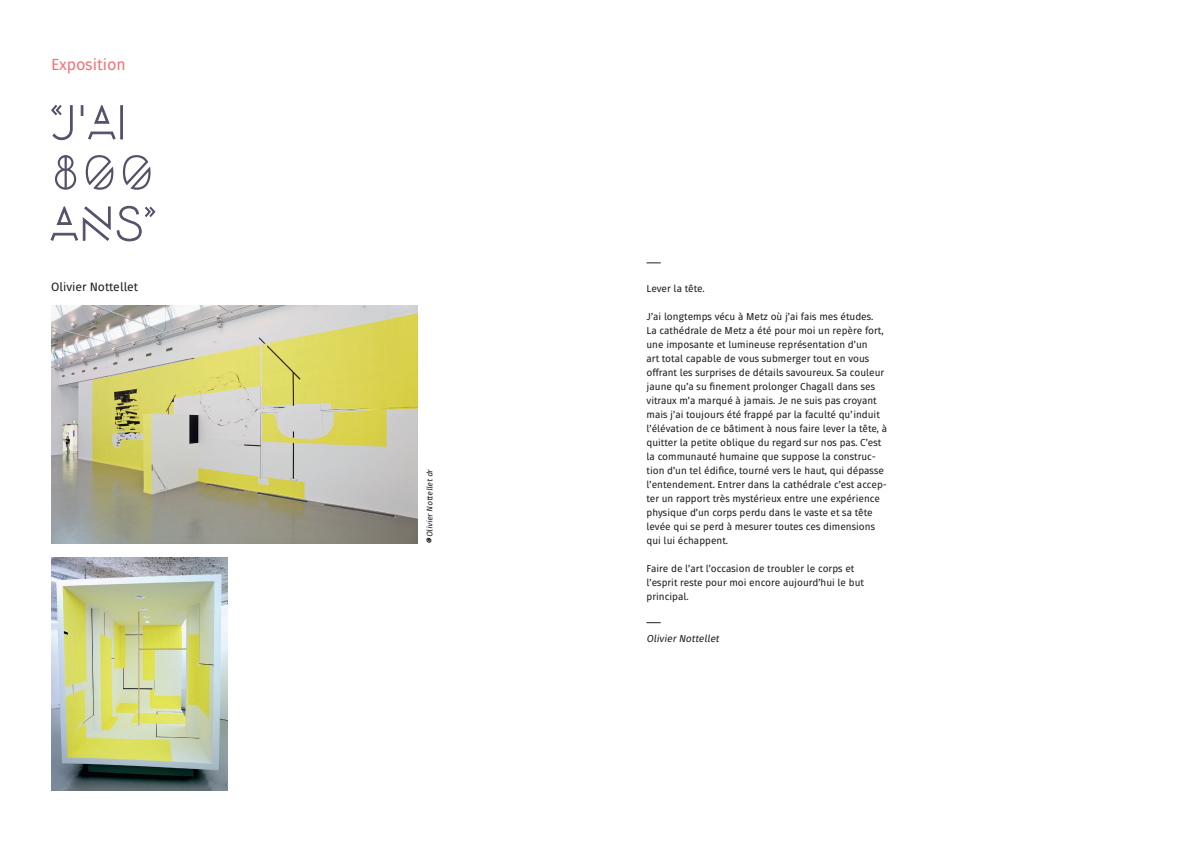
<style>
.page{position:relative;width:1191px;height:842px;background:#fff}
.page>*{position:absolute;margin:0;border:0;box-sizing:border-box;transform-origin:0 0}
.t1{font:16px "Fuse V.2 Text";color:#f27476}
.NOM_ARTITSTE-MEDIUM{font:12px "Fuse V.2 Text";color:#231f20}
.CORPS_DETEXTE{font:10px/14px "Fuse V.2 Text";color:#231f20}
.SIGNATURE{font:italic 10px "Fuse V.2 Text";color:#231f20}
.NOTE{font:italic 8px "Fuse V.2 Text";color:#231f20}
</style>
<div class="page">
<svg style="left:51px;top:206px;width:104px;height:35px"></svg>
<svg style="left:55px;top:155px;width:96px;height:35px"></svg>
<svg style="left:52px;top:105px;width:71px;height:35px"></svg>
<img style="left:51px;top:306px;width:367px;height:238px">
<img style="left:51px;top:558px;width:177px;height:233px">
<svg style="left:646px;top:262px;width:14px;height:1px"></svg>
<svg style="left:646px;top:622px;width:14px;height:1px"></svg>
<h1 class="t1" style="left:51px;top:55px;width:76px">Exposition</h1>
<p class="NOM_ARTITSTE-MEDIUM" style="left:51px;top:280px;width:89px">Olivier Nottellet</p>
<p class="NOTE" style="left:425px;top:544px;width:76px;rotate:-90deg">©Olivier Nottellet dr</p>
<p class="CORPS_DETEXTE" style="left:646px;top:281px;width:60px">Lever la tête.</p>
<p class="CORPS_DETEXTE" style="left:646px;top:309px;width:242px">J’ai longtemps vécu à Metz où j’ai fais mes études.<br>La cathédrale de Metz a été pour moi un repère fort, une imposante et lumineuse représentation d’un<br>art total capable de vous submerger tout en vous offrant les surprises de détails savoureux. Sa couleur jaune qu’a su finement prolonger Chagall dans ses vitraux m’a marqué à jamais. Je ne suis pas croyant mais j’ai toujours été frappé par la faculté qu’induit l’élévation de ce bâtiment à nous faire lever la tête, à quitter la petite oblique du regard sur nos pas. C’est la communauté humaine que suppose la construc&shy;tion d’un tel édifice, tourné vers le haut, qui dépasse l’entendement. Entrer dans la cathédrale c’est accep&shy;ter un rapport très mystérieux entre une expérience physique d’un corps perdu dans le vaste et sa tête levée qui se perd à mesurer toutes ces dimensions qui lui échappent.</p>
<p class="CORPS_DETEXTE" style="left:646px;top:561px;width:219px">Faire de l’art l’occasion de troubler le corps et l’esprit reste pour moi encore aujourd’hui le but principal.</p>
<p class="SIGNATURE" style="left:646px;top:632px;width:74px">Olivier Nottellet</p>
</div>
